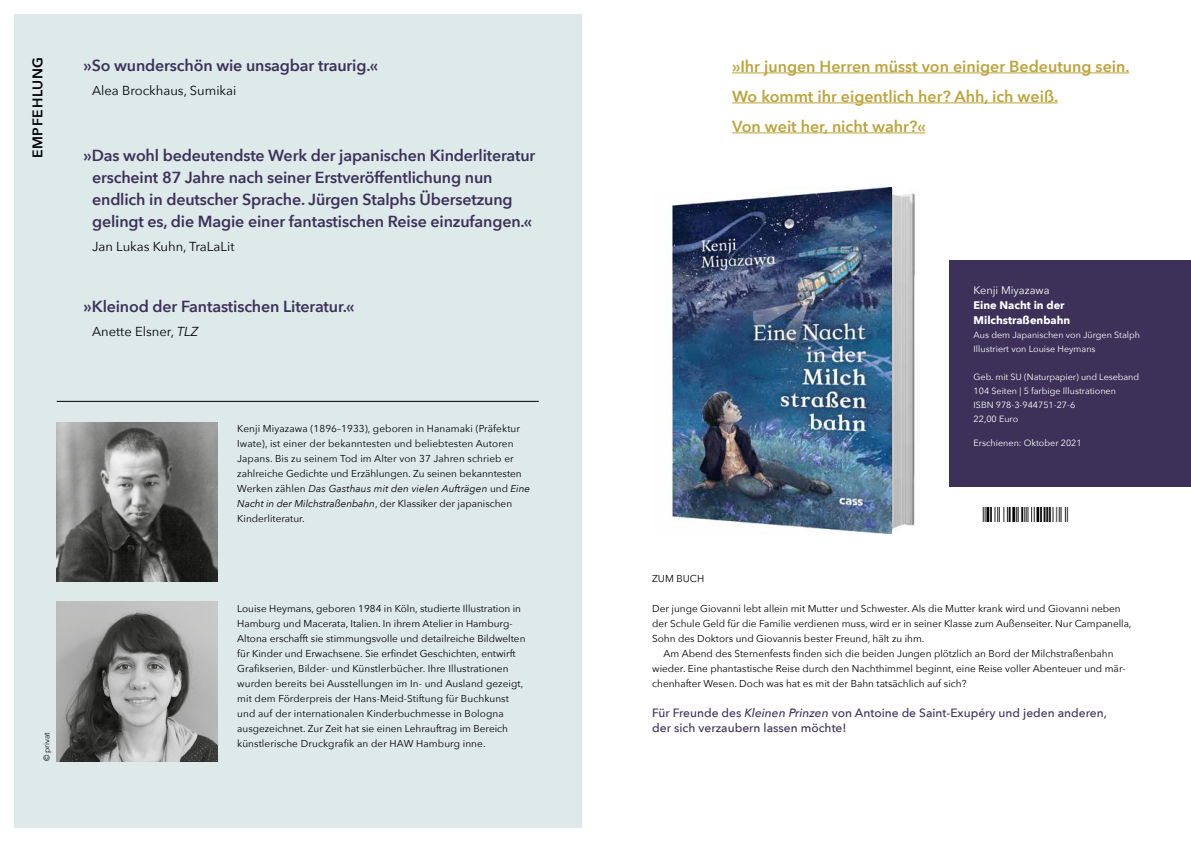
<style>
.page{position:relative;width:1191px;height:842px;background:#fff}
.page>*{position:absolute;margin:0;border:0;box-sizing:border-box;transform-origin:0 0}
.t1{font:600 16px/22px "Avenir Next";letter-spacing:-.01em;color:#3d315a}
.t2{font:600 16px/30px "Avenir Next";color:#bda339}
.t3{font:600 14px "Avenir Next";letter-spacing:.05em;color:#000}
.t4{font:13px "Avenir Next";color:#000}
.t5{font:500 12px/15px "Avenir Next";color:#3d315a}
.t6{font:700 11px/15px "Avenir Next";color:#fff}
.t7{font:11px "Avenir Next";color:#fff}
.t8{font:10px/15px "Avenir Next";color:#000}
.t9{font:9px/14px "Avenir Next";color:#fff}
.t10{font:8px "Avenir Next";letter-spacing:-.01em;color:#000}
.s1{font-style:italic}
</style>
<div class="page">
<img style="left:891px;top:188px;width:24px;height:342px">
<img style="left:671px;top:188px;width:220px;height:346px">
<div style="left:14px;top:14px;width:567px;height:814px;background:#ddeae9"></div>
<div style="left:950px;top:261px;width:241px;height:226px;background:#3d315a"></div>
<hr style="left:732px;top:72px;width:397px;height:1px;background:#bda339">
<hr style="left:732px;top:102px;width:325px;height:1px;background:#bda339">
<hr style="left:732px;top:132px;width:193px;height:1px;background:#bda339">
<img style="left:57px;top:602px;width:160px;height:159px">
<hr style="left:57px;top:401px;width:482px;height:1px;background:#000">
<img style="left:982px;top:507px;width:87px;height:15px">
<img style="left:57px;top:422px;width:160px;height:160px">
<h2 class="t3" style="left:26px;top:158px;width:103px;rotate:-90deg">EMPFEHLUNG</h2>
<h1 class="t1" style="left:84px;top:54px;width:296px">»So wunderschön wie unsagbar traurig.«</h1>
<h3 class="t4" style="left:92px;top:80px;width:146px">Alea Brockhaus, Sumikai</h3>
<p class="t1" style="left:92px;top:144px;width:445px;text-indent:-8px">»Das wohl bedeutendste Werk der japanischen Kinderliteratur erscheint 87 Jahre nach seiner Erstveröffentlichung nun endlich in deutscher Sprache. Jürgen Stalphs Übersetzung gelingt es, die Magie einer fantastischen Reise einzufangen.«</p>
<h3 class="t4" style="left:92px;top:236px;width:144px">Jan Lukas Kuhn, TraLaLit</h3>
<h1 class="t1" style="left:84px;top:295px;width:272px">»Kleinod der Fantastischen Literatur.«</h1>
<h3 class="t4" style="left:92px;top:320px;width:108px">Anette Elsner, <span class="s1">TLZ</span></h3>
<p class="t10" style="left:40px;top:761px;width:30px;rotate:-90deg">© privat</p>
<p class="t8" style="left:237px;top:420px;width:294px">Kenji Miyazawa (1896–1933), geboren in Hanamaki (Präfektur Iwate), ist einer der bekanntesten und beliebtesten Autoren Japans. Bis zu seinem Tod im Alter von 37 Jahren schrieb er zahlreiche Gedichte und Erzählungen. Zu seinen bekanntesten Werken zählen <span class="s1">Das Gasthaus mit den vielen Aufträgen</span> und <span class="s1">Eine Nacht in der Milchstraßenbahn</span>, der Klassiker der japanischen Kinderliteratur.</p>
<p class="t8" style="left:237px;top:600px;width:290px">Louise Heymans, geboren 1984 in Köln, studierte Illustration in Hamburg und Macerata, Italien. In ihrem Atelier in Hamburg-Altona erschafft sie stimmungsvolle und detailreiche Bildwelten für Kinder und Erwachsene. Sie erfindet Geschichten, entwirft Grafikserien, Bilder- und Künstlerbücher. Ihre Illustrationen wurden bereits bei Ausstellungen im In- und Ausland gezeigt, mit dem Förderpreis der Hans-Meid-Stiftung für Buchkunst und auf der internationalen Kinderbuchmesse in Bologna ausgezeichnet. Zur Zeit hat sie einen Lehrauftrag im Bereich künstlerische Druckgrafik an der HAW Hamburg inne.</p>
<h1 class="t2" style="left:732px;top:51px;width:399px">»Ihr jungen Herren müsst von einiger Bedeutung sein.<br>Wo kommt ihr eigentlich her? Ahh, ich weiß.<br>Von weit her, nicht wahr?«</h1>
<p class="t8" style="left:652px;top:570px;width:54px">ZUM BUCH</p>
<p class="t7" style="left:973px;top:281px;width:78px">Kenji Miyazawa</p>
<p class="t6" style="left:973px;top:298px;width:98px">Eine Nacht in der<br>Milchstraßenbahn</p>
<p class="t9" style="left:973px;top:328px;width:168px">Aus dem Japanischen von Jürgen Stalph<br>Illustriert von Louise Heymans</p>
<p class="t9" style="left:973px;top:370px;width:167px">Geb. mit SU (Naturpapier) und Leseband<br>104 Seiten | 5 farbige Illustrationen<br>ISBN 978-3-944751-27-6<br>22,00 Euro</p>
<p class="t9" style="left:973px;top:436px;width:110px">Erschienen: Oktober 2021</p>
<p class="t8" style="left:652px;top:600px;width:470px">Der junge Giovanni lebt allein mit Mutter und Schwester. Als die Mutter krank wird und Giovanni neben</p>
<p class="t8" style="left:652px;top:615px;width:481px">der Schule Geld für die Familie verdienen muss, wird er in seiner Klasse zum Außenseiter. Nur Campanella,</p>
<p class="t8" style="left:652px;top:630px;width:274px">Sohn des Doktors und Giovannis bester Freund, hält zu ihm.</p>
<p class="t8" style="left:663px;top:645px;width:451px">Am Abend des Sternenfests finden sich die beiden Jungen plötzlich an Bord der Milchstraßenbahn</p>
<p class="t8" style="left:652px;top:660px;width:475px">wieder. Eine phantastische Reise durch den Nachthimmel beginnt, eine Reise voller Abenteuer und mär-</p>
<p class="t8" style="left:652px;top:675px;width:316px">chenhafter Wesen. Doch was hat es mit der Bahn tatsächlich auf sich?</p>
<p class="t5" style="left:652px;top:705px;width:456px">Für Freunde des <span class="s1">Kleinen Prinzen</span> von Antoine de Saint-Exupéry und jeden anderen, der sich verzaubern lassen möchte!</p>
</div>
